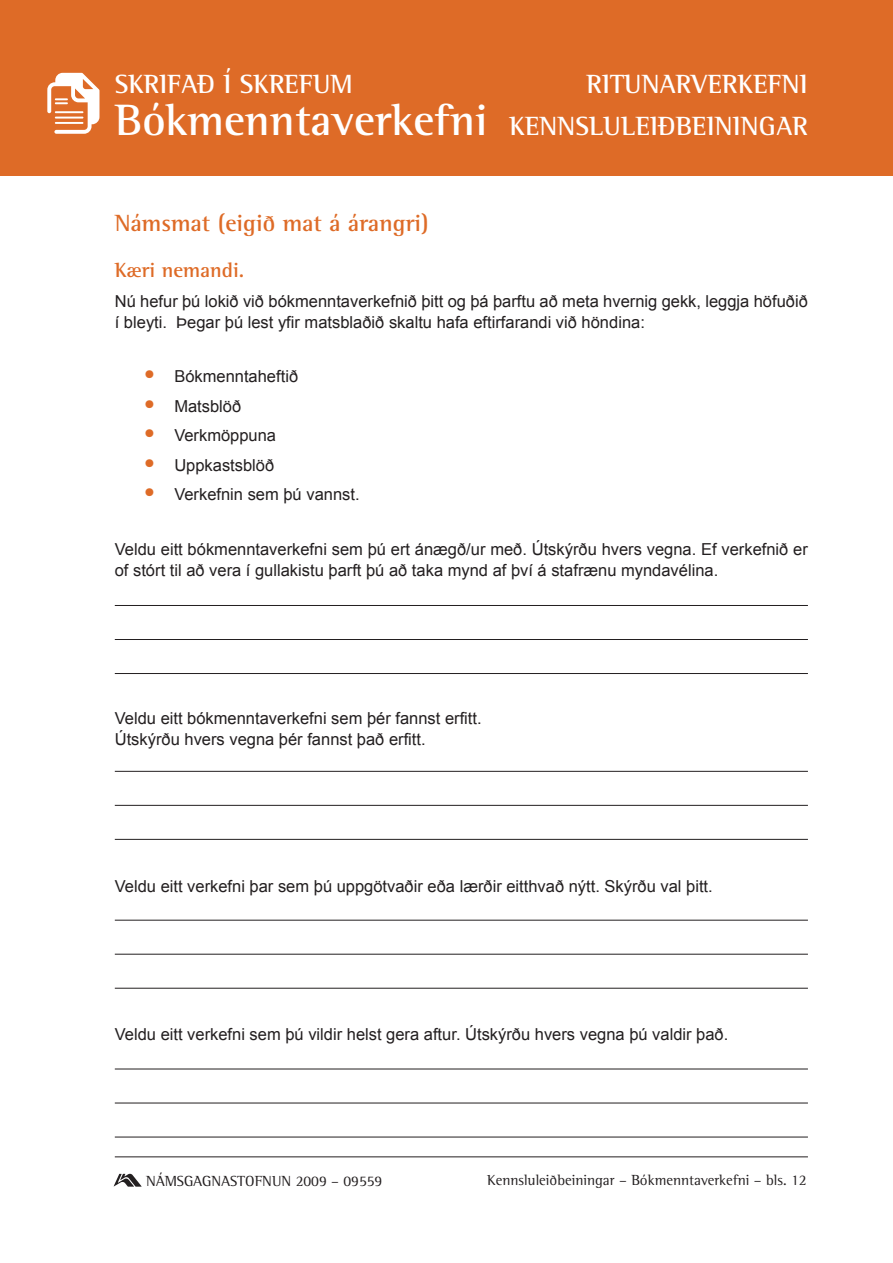
<style>
.page{position:relative;width:893px;height:1263px;background:#fff}
.page>*{position:absolute;margin:0;border:0;box-sizing:border-box;transform-origin:0 0}
.t1{font:700 27px/42px "Rotis Semi Serif";color:#fff;text-align:right}
.t2{font:700 24px "Rotis Semi Serif";color:#de6b27}
.t3{font:700 21px "Rotis Semi Serif";color:#de6b27}
.t4{font:16.5px/21px "Arial";color:#231f20}
.t5{font:15px "Rotis Semi Serif";color:#231f20}
.s1{font-size:45px}
.s2{font-family:"Myriad Pro";font-weight:700;font-size:30px;color:#de6b27}
</style>
<div class="page">
<div style="left:0;top:0;width:893px;height:176px;background:#de6b27"></div>
<svg style="left:47px;top:73px;width:52px;height:61px"></svg>
<hr style="left:115px;top:1156px;width:693px;height:1px;background:#231f20">
<img style="left:113px;top:1173px;width:29px;height:14px">
<hr style="left:115px;top:605px;width:693px;height:1px;background:#231f20">
<hr style="left:115px;top:639px;width:693px;height:1px;background:#231f20">
<hr style="left:115px;top:673px;width:693px;height:1px;background:#231f20">
<hr style="left:115px;top:771px;width:693px;height:1px;background:#231f20">
<hr style="left:115px;top:805px;width:693px;height:1px;background:#231f20">
<hr style="left:115px;top:839px;width:693px;height:1px;background:#231f20">
<hr style="left:115px;top:920px;width:693px;height:1px;background:#231f20">
<hr style="left:115px;top:954px;width:693px;height:1px;background:#231f20">
<hr style="left:115px;top:988px;width:693px;height:1px;background:#231f20">
<hr style="left:115px;top:1068px;width:693px;height:1px;background:#231f20">
<hr style="left:115px;top:1103px;width:693px;height:1px;background:#231f20">
<hr style="left:115px;top:1137px;width:693px;height:1px;background:#231f20">
<h1 class="t1" style="left:115px;top:62px;width:240px">SKRIFAÐ Í SKREFUM</h1>
<h1 class="t1" style="left:115px;top:62px;width:695px">RITUNARVERKEFNI<br><span class="s1">Bókmenntaverkefni</span> KENNSLULEIÐBEININGAR</h1>
<h2 class="t2" style="left:115px;top:208px;width:315px">Námsmat (eigið mat á árangri)</h2>
<p class="t3" style="left:115px;top:257px;width:131px">Kæri nemandi.</p>
<p class="t4" style="left:115px;top:290px;width:695px">Nú hefur þú lokið við bókmenntaverkefnið þitt og þá þarftu að meta hvernig gekk, leggja höfuðið í bleyti. Þegar þú lest yfir matsblaðið skaltu hafa eftirfarandi við höndina:</p>
<p class="t4" style="left:145px;top:366px;width:155px"><span class="s2">•</span> Bókmenntaheftið</p>
<p class="t4" style="left:145px;top:396px;width:98px"><span class="s2">•</span> Matsblöð</p>
<p class="t4" style="left:145px;top:425px;width:133px"><span class="s2">•</span> Verkmöppuna</p>
<p class="t4" style="left:145px;top:455px;width:131px"><span class="s2">•</span> Uppkastsblöð</p>
<p class="t4" style="left:145px;top:484px;width:217px"><span class="s2">•</span> Verkefnin sem þú vannst.</p>
<p class="t4" style="left:115px;top:539px;width:695px">Veldu eitt bókmenntaverkefni sem þú ert ánægð/ur með. Útskýrðu hvers vegna. Ef verkefnið er of stórt til að vera í gullakistu þarft þú að taka mynd af því á stafrænu myndavélina.</p>
<p class="t4" style="left:115px;top:707px;width:368px">Veldu eitt bókmenntaverkefni sem þér fannst erfitt.<br>Útskýrðu hvers vegna þér fannst það erfitt.</p>
<p class="t4" style="left:115px;top:876px;width:599px">Veldu eitt verkefni þar sem þú uppgötvaðir eða lærðir eitthvað nýtt. Skýrðu val þitt.</p>
<p class="t4" style="left:115px;top:1023px;width:615px">Veldu eitt verkefni sem þú vildir helst gera aftur. Útskýrðu hvers vegna þú valdir það.</p>
<p class="t5" style="left:146px;top:1172px;width:238px">NÁMSGAGNASTOFNUN 2009 – 09559</p>
<p class="t5" style="left:487px;top:1171px;width:321px">Kennsluleiðbeiningar – Bókmenntaverkefni – bls. 12</p>
</div>
